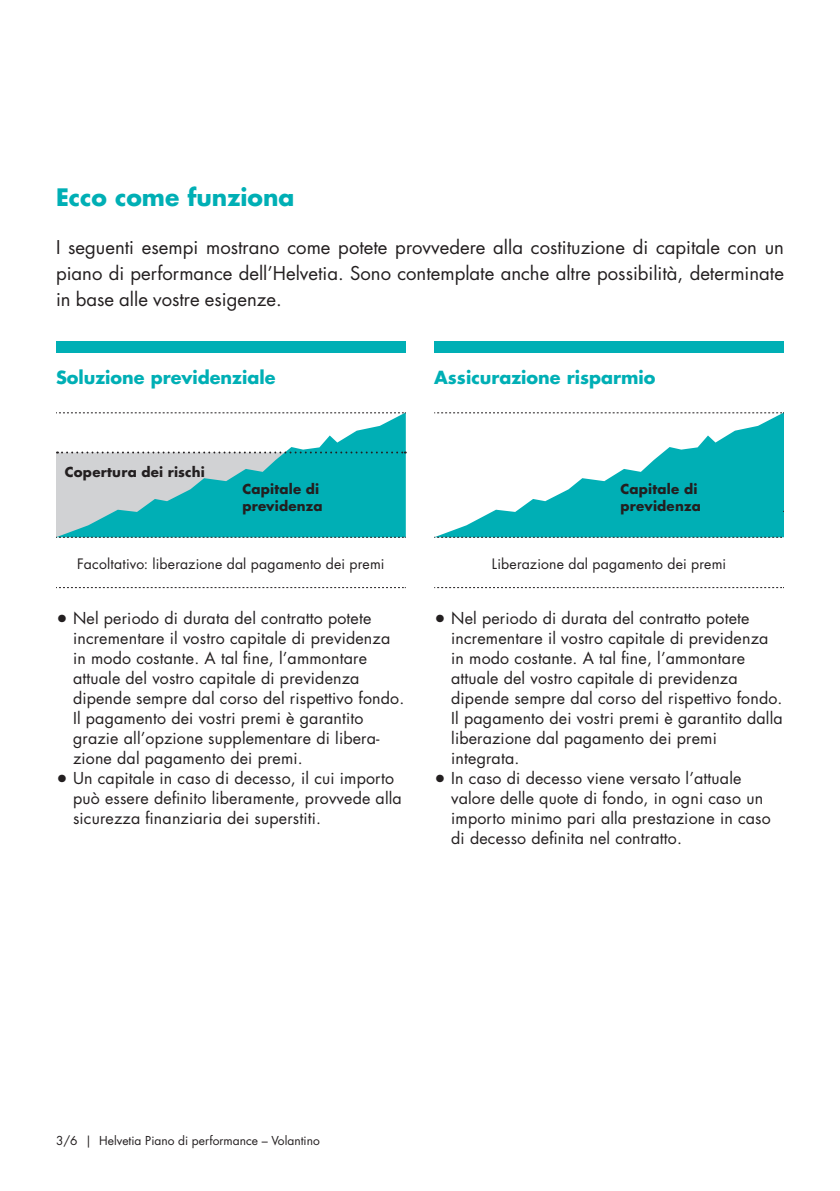
<style>
.page{position:relative;width:840px;height:1191px;background:#fff}
.page>*{position:absolute;margin:0;border:0;box-sizing:border-box;transform-origin:0 0}
.Subtitle_A_bold_11_7{font:700 23.4px "Futura Std";color:#00afb5}
.Copy_9_25_12_95_bloc{font:18.4px/26px "Futura Std";color:#231f20;text-align:justify}
.Subtitle_B_bold_8_8p{font:700 17.6px "Futura Std";color:#00afb5}
.t1{font:16px/20px "Futura Std";letter-spacing:.01em;color:#231f20}
.Graphic_7pt_centered{font:14px "Futura Std";letter-spacing:.015em;color:#231f20}
.Graphc_bold_6_7pt{font:700 13.4px/16.8px "Futura Std";letter-spacing:.015em;color:#231f20}
.Pagina_6pt{font:12px "Futura Std";color:#231f20}
.s1{font-size:20px}
</style>
<div class="page">
<div style="left:56px;top:341px;width:349px;height:11px;background:#00afb5"></div>
<div style="left:434px;top:341px;width:349px;height:11px;background:#00afb5"></div>
<svg style="left:56px;top:413px;width:349px;height:38px"></svg>
<svg style="left:56px;top:412px;width:349px;height:1px"></svg>
<svg style="left:56px;top:587px;width:349px;height:1px"></svg>
<svg style="left:56px;top:451px;width:349px;height:87px;background:#49b9be"></svg>
<svg style="left:434px;top:413px;width:349px;height:124px"></svg>
<svg style="left:434px;top:412px;width:348px;height:1px"></svg>
<svg style="left:434px;top:587px;width:348px;height:1px"></svg>
<svg style="left:434px;top:537px;width:347px;height:1px"></svg>
<p class="Subtitle_A_bold_11_7" style="left:56px;top:182px;width:240px">Ecco come funziona</p>
<p class="Copy_9_25_12_95_bloc" style="left:56px;top:234px;width:729px">I seguenti esempi mostrano come potete provvedere alla costituzione di capitale con un piano di performance dell’Helvetia. Sono contemplate anche altre possibilità, determinate in base alle vostre esigenze.</p>
<p class="Subtitle_B_bold_8_8p" style="left:56px;top:366px;width:221px">Soluzione previdenziale</p>
<p class="Subtitle_B_bold_8_8p" style="left:434px;top:366px;width:223px">Assicurazione risparmio</p>
<p class="Graphc_bold_6_7pt" style="left:65px;top:463px;width:142px">Copertura dei rischi</p>
<p class="Graphc_bold_6_7pt" style="left:242px;top:481px;width:82px">Capitale di previdenza</p>
<p class="Graphc_bold_6_7pt" style="left:620px;top:481px;width:82px">Capitale di previdenza</p>
<p class="Graphic_7pt_centered" style="left:77px;top:554px;width:308px">Facoltativo: liberazione dal pagamento dei premi</p>
<p class="Graphic_7pt_centered" style="left:491px;top:554px;width:235px">Liberazione dal pagamento dei premi</p>
<p class="t1" style="left:73px;top:608px;width:332px;text-indent:-17px"><span class="s1">•</span> Nel periodo di durata del contratto potete incrementare il vostro capitale di previdenza in modo costante. A tal fine, l’ammontare attuale del vostro capitale di previdenza dipende sempre dal corso del rispettivo fondo.<br>Il pagamento dei vostri premi è garantito grazie all’opzione supplementare di libera&shy;zione dal pagamento dei premi.</p>
<p class="t1" style="left:73px;top:768px;width:330px;text-indent:-17px"><span class="s1">•</span> Un capitale in caso di decesso, il cui importo può essere definito liberamente, provvede alla sicurezza finanziaria dei superstiti.</p>
<p class="t1" style="left:451px;top:608px;width:333px;text-indent:-17px"><span class="s1">•</span> Nel periodo di durata del contratto potete incrementare il vostro capitale di previdenza in modo costante. A tal fine, l’ammontare attuale del vostro capitale di previdenza dipende sempre dal corso del rispettivo fondo.<br>Il pagamento dei vostri premi è garantito dalla liberazione dal pagamento dei premi integrata.</p>
<p class="t1" style="left:451px;top:768px;width:321px;text-indent:-17px"><span class="s1">•</span> In caso di decesso viene versato l’attuale valore delle quote di fondo, in ogni caso un importo minimo pari alla prestazione in caso di decesso definita nel contratto.</p>
<p class="Pagina_6pt" style="left:56px;top:1132px;width:265px">3/6 | Helvetia Piano di performance – Volantino</p>
</div>
